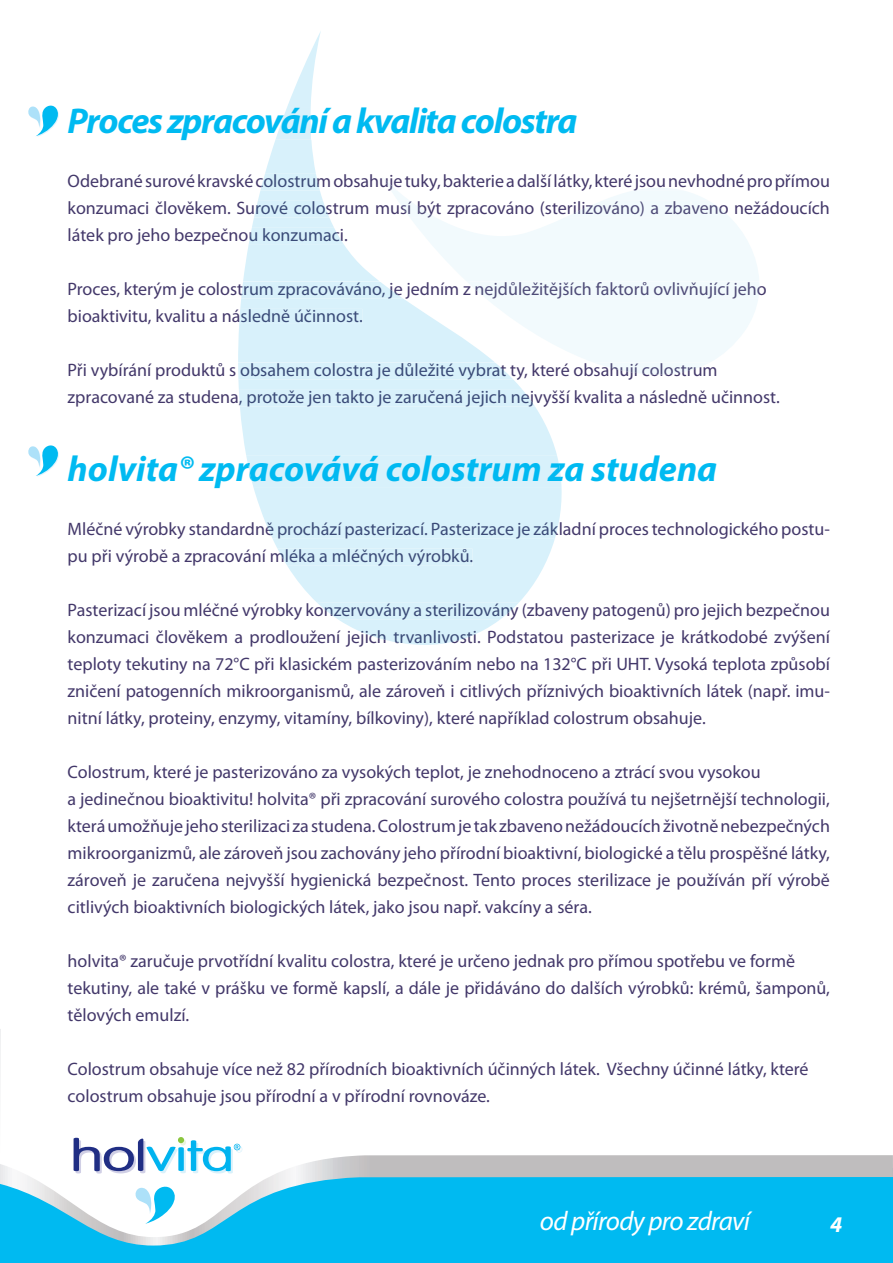
<style>
.page{position:relative;width:893px;height:1263px;background:#fff}
.page>*{position:absolute;margin:0;border:0;box-sizing:border-box;transform-origin:0 0}
.t1{font:italic 700 36px "Myriad Pro";color:#00b9f1}
.t2{font:italic 700 36px "Myriad Pro";letter-spacing:-.02em;color:#00b9f1}
.t3{font:italic 27px "Myriad Pro";letter-spacing:-.025em;color:#fff}
.t4{font:italic 700 22.5px "Myriad Pro";color:#fff}
.t5{font:18px/27px "Myriad Pro";color:#43386a}
.t6{font:18px/27px "Myriad Pro";color:#3b4b78}
.t7{font:18px/27px "Myriad Pro";color:#4f4c78}
.t8{font:18px "Myriad Pro";color:#3a4b78}
.t9{font:18px "Myriad Pro";color:#504c78}
.s1{color:#43386a}
.s2{color:#504c78}
.s3{color:#3a4b78}
</style>
<div class="page">
<div style="left:0;top:1168px;width:893px;height:95px;background:#00baf1"></div>
<svg style="left:0;top:1029px;width:893px;height:208px"></svg>
<svg style="left:134px;top:1184px;width:42px;height:40px"></svg>
<svg style="left:74px;top:1137px;width:168px;height:36px"></svg>
<svg style="left:28px;top:105px;width:31px;height:32px"></svg>
<svg style="left:28px;top:445px;width:31px;height:32px"></svg>
<svg style="left:238px;top:31px;width:153px;height:332px"></svg>
<svg style="left:275px;top:107px;width:36px;height:33px"></svg>
<svg style="left:260px;top:174px;width:60px;height:17px"></svg>
<svg style="left:254px;top:201px;width:75px;height:17px"></svg>
<svg style="left:249px;top:228px;width:95px;height:16px;background:#daf1fb"></svg>
<svg style="left:241px;top:282px;width:150px;height:17px;background:#d9f1fb"></svg>
<div style="left:239px;top:309px;width:123px;height:15px;background:#d8f1fb"></div>
<svg style="left:238px;top:380px;width:324px;height:223px;fill:#d8f1fb"></svg>
<svg style="left:238px;top:363px;width:275px;height:17px;background:#d9f1fb"></svg>
<svg style="left:239px;top:390px;width:296px;height:17px;background:#d9f1fb"></svg>
<div style="left:246px;top:455px;width:315px;height:33px;background:#d8f1fb"></div>
<div style="left:265px;top:522px;width:294px;height:17px;background:#d8f1fb"></div>
<div style="left:277px;top:549px;width:196px;height:17px;background:#d8f1fb"></div>
<svg style="left:318px;top:603px;width:200px;height:42px"></svg>
<svg style="left:391px;top:191px;width:368px;height:172px;fill:#f2fafd"></svg>
<svg style="left:382px;top:176px;width:299px;height:15px"></svg>
<svg style="left:398px;top:201px;width:328px;height:17px"></svg>
<div style="left:467px;top:282px;width:292px;height:17px;background:#f2fafd"></div>
<svg style="left:597px;top:363px;width:111px;height:11px"></svg>
<h1 class="t2" style="left:68px;top:97px;width:511px">Proces zpracování a kvalita colostra</h1>
<p class="t9" style="left:68px;top:169px;width:764px">Odebrané surové kravské colostrum obsahuje tuky, bakterie a další látky, které jsou nevhodné pro přímou</p>
<p class="t7" style="left:68px;top:194px;width:764px"><span class="s1">konzumaci člověk</span>em. Surové colostrum musí být zpracováno (sterilizováno) a zba<span class="s2">veno nežádoucích </span><span class="s1">látek pro jeh</span><span class="s3">o bezpečnou konzumaci.</span></p>
<p class="t7" style="left:68px;top:275px;width:701px">Proces, kterým je colostrum zpracováváno, je jedním z nejdůležitějších faktorů ovlivňující jeho</p>
<p class="t8" style="left:68px;top:304px;width:297px">bioaktivitu, kvalitu a následně účinnost.</p>
<p class="t7" style="left:68px;top:356px;width:651px">Při vybírání produktů s obsahem colostra je důležité vybrat ty, které obsahují colostrum</p>
<p class="t8" style="left:68px;top:385px;width:714px">zpracované za studena, protože jen takto je zaručená jejich nejvyšší kvalita a následně učinnost.</p>
<h1 class="t1" style="left:68px;top:445px;width:651px">holvita® zpracovává colostrum za studena</h1>
<p class="t6" style="left:68px;top:515px;width:764px">Mléčné výrobky standardně prochází pasterizací. Pasterizace je základní proces technologického postu&shy;pu při výrobě a zpracování mléka a mléčných výrobků.</p>
<p class="t6" style="left:68px;top:596px;width:764px">Pasterizací jsou mléčné výrobky konzervovány a sterilizovány (zbaveny patogenů) pro jejich bezpečnou konzumaci člověkem a prodloužení jejich trvanlivosti. Podstatou pasterizace je krátkodobé zvýšení</p>
<p class="t5" style="left:68px;top:650px;width:764px;text-align:justify">teploty tekutiny na 72°C při klasickém pasterizováním nebo na 132°C při UHT. Vysoká teplota způsobí zničení patogenních mikroorganismů, ale zároveň i citlivých příznivých bioaktivních látek (např. imu&shy;nitní látky, proteiny, enzymy, vitamíny, bílkoviny), které například colostrum obsahuje.</p>
<p class="t5" style="left:68px;top:758px;width:764px">Colostrum, které je pasterizováno za vysokých teplot, je znehodnoceno a ztrácí svou vysokou<br>a jedinečnou bioaktivitu! holvita® při zpracování surového colostra používá tu nejšetrnější technologii, která umožňuje jeho sterilizaci za studena. Colostrum je tak zbaveno nežádoucích životně nebezpečných mikroorganizmů, ale zároveň jsou zachovány jeho přírodní bioaktivní, biologické a tělu prospěšné látky, zároveň je zaručena nejvyšší hygienická bezpečnost. Tento proces sterilizace je používán pří výrobě citlivých bioaktivních biologických látek, jako jsou např. vakcíny a séra.</p>
<p class="t5" style="left:68px;top:947px;width:764px">holvita® zaručuje prvotřídní kvalitu colostra, které je určeno jednak pro přímou spotřebu ve formě tekutiny, ale také v prášku ve formě kapslí, a dále je přidáváno do dalších výrobků: krémů, šamponů, tělových emulzí.</p>
<p class="t5" style="left:68px;top:1055px;width:742px">Colostrum obsahuje více než 82 přírodních bioaktivních účinných látek. Všechny účinné látky, které colostrum obsahuje jsou přírodní a v přírodní rovnováze.</p>
<h2 class="t3" style="left:540px;top:1204px;width:211px">od přírody pro zdraví</h2>
<p class="t4" style="left:830px;top:1210px;width:14px">4</p>
</div>
